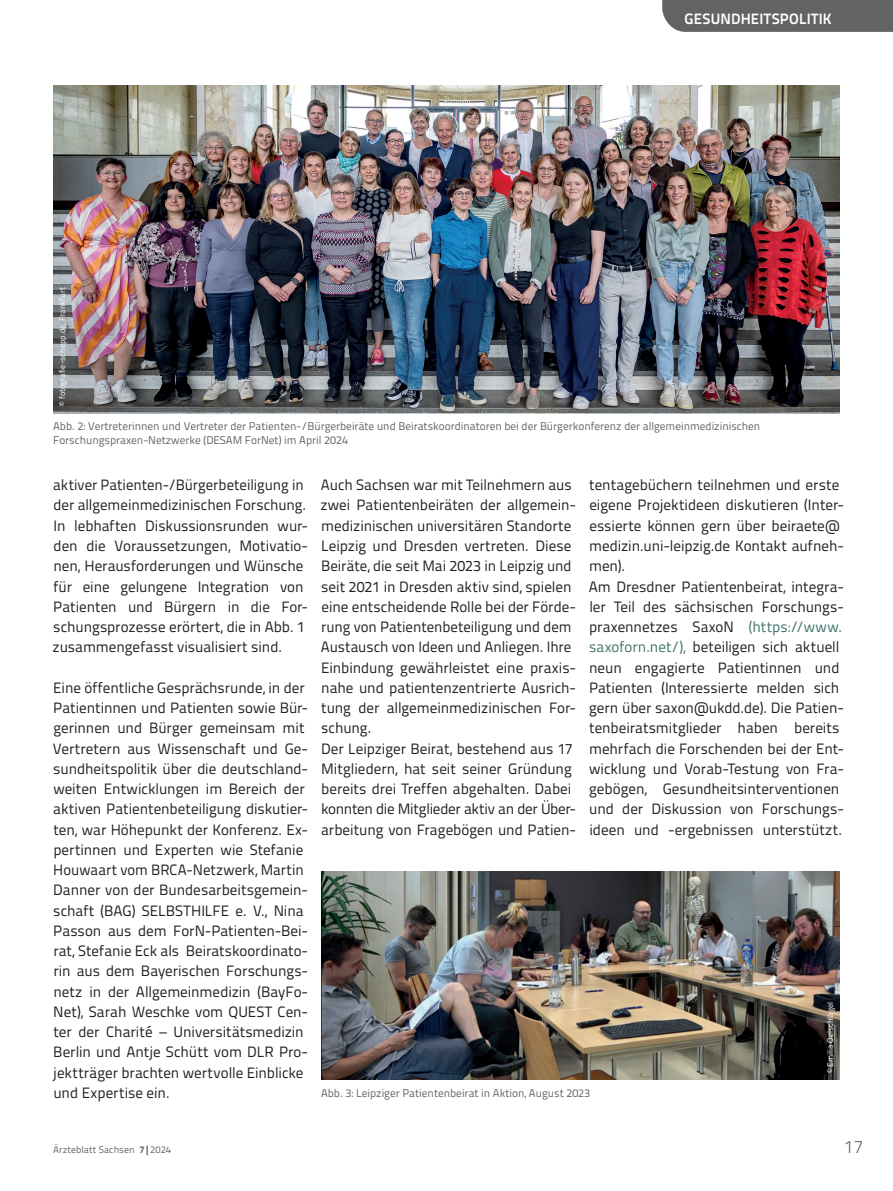
<style>
.page{position:relative;width:893px;height:1191px;background:#fff}
.page>*{position:absolute;margin:0;border:0;box-sizing:border-box;transform-origin:0 0}
.t1{font:300 18px "Titillium Text";color:#636366}
.t2{font:15px/20.2px "Titillium Text";color:#231f20}
.t3{font:700 15px "Titillium Text";letter-spacing:.015em;color:#fff}
.t4{font:11.25px/13.5px "Titillium Text";color:#636366}
.t5{font:9.75px "Titillium Text";letter-spacing:.01em;color:#636366}
.t6{font:8.25px "Titillium Text";color:#fff}
.s1{color:#40756b}
.s2{font-weight:800}
</style>
<div class="page">
<div style="left:662px;top:0;width:231px;height:32px;background:#636366"></div>
<img style="left:53px;top:85px;width:787px;height:328px">
<img style="left:321px;top:872px;width:519px;height:208px">
<p class="t6" style="left:56px;top:405px;width:120px;rotate:-90deg">© fotografie-schepp.de, Frankfurt</p>
<p class="t3" style="left:685px;top:7px;width:149px">GESUNDHEITSPOLITIK</p>
<p class="t4" style="left:53px;top:419px;width:709px">Abb. 2: Vertreterinnen und Vertreter der Patienten-/Bürgerbeiräte und Beiratskoordinatoren bei der Bürgerkonferenz der allgemeinmedizinischen<br>Forschungspraxen-Netzwerke (DESAM ForNet) im April 2024</p>
<p class="t2" style="left:53px;top:474px;width:257px">aktiver Patienten-/Bürgerbeteiligung in der allgemeinmedizinischen Forschung.<br>In lebhaften Diskussionsrunden wur&shy;den die Voraussetzungen, Motivatio&shy;nen, Herausforderungen und Wünsche für eine gelungene Integration von Patienten und Bürgern in die For&shy;schungsprozesse erörtert, die in Abb. 1 zusammengefasst visualisiert sind.</p>
<p class="t2" style="left:53px;top:676px;width:257px">Eine öffentliche Gesprächsrunde, in der Patientinnen und Patienten sowie Bür&shy;gerinnen und Bürger gemeinsam mit Vertretern aus Wissenschaft und Ge-- sundheitspolitik über die deutschland&shy;weiten Entwicklungen im Bereich der aktiven Patientenbeteiligung diskutier&shy;ten, war Höhepunkt der Konferenz. Ex-- pertinnen und Experten wie Stefanie Houwaart vom BRCA-Netzwerk, Martin Danner von der Bundesarbeitsgemein&shy;schaft (BAG) SELBSTHILFE e. V., Nina Passon aus dem ForN-Patienten-Bei&shy;rat, Stefanie Eck als Beiratskoordinato&shy;rin aus dem Bayerischen Forschungs&shy;netz in der Allgemeinmedizin (BayFo-Net), Sarah Weschke vom QUEST Cen&shy;ter der Charité – Universitätsmedizin Berlin und Antje Schütt vom DLR Pro&shy;jektträger brachten wertvolle Einblicke und Expertise ein.</p>
<p class="t2" style="left:320px;top:474px;width:257px">Auch Sachsen war mit Teilnehmern aus zwei Patientenbeiräten der allgemein&shy;medizinischen universitären Standorte Leipzig und Dresden vertreten. Diese Beiräte, die seit Mai 2023 in Leipzig und seit 2021 in Dresden aktiv sind, spielen eine entscheidende Rolle bei der Förde&shy;rung von Patientenbeteiligung und dem Austausch von Ideen und Anliegen. Ihre Einbindung gewährleistet eine praxis&shy;nahe und patientenzentrierte Ausrich&shy;tung der allgemeinmedizinischen For&shy;schung.<br>Der Leipziger Beirat, bestehend aus 17<br>Mitgliedern, hat seit seiner Gründung bereits drei Treffen abgehalten. Dabei konnten die Mitglieder aktiv an der Über&shy;arbeitung von Fragebögen und Patien-</p>
<p class="t2" style="left:589px;top:474px;width:257px">tentagebüchern teilnehmen und erste eigene Projektideen diskutieren (Inter&shy;essierte können gern über beiraete@ medizin.uni-leipzig.de Kontakt aufneh&shy;men).<br>Am Dresdner Patientenbeirat, integra&shy;ler Teil des sächsischen Forschungs&shy;praxennetzes SaxoN <span class="s1">(https://www. saxoforn.net/),</span> beteiligen sich aktuell neun engagierte Patientinnen und Patienten (Interessierte melden sich gern über saxon@ukdd.de). Die Patien&shy;tenbeiratsmitglieder haben bereits mehrfach die Forschenden bei der Ent&shy;wicklung und Vorab-Testung von Fra&shy;gebögen, Gesundheitsinterventionen und der Diskussion von Forschungs&shy;ideen und -ergebnissen unterstützt.</p>
<p class="t4" style="left:321px;top:1085px;width:271px">Abb. 3: Leipziger Patientenbeirat in Aktion, August 2023</p>
<p class="t6" style="left:824px;top:1072px;width:72px;rotate:-90deg">© Emilia Oelschlägel</p>
<p class="t5" style="left:53px;top:1142px;width:119px">Ärzteblatt Sachsen <span class="s2">7|</span>2024</p>
<p class="t1" style="left:844px;top:1133px;width:21px">17</p>
</div>
